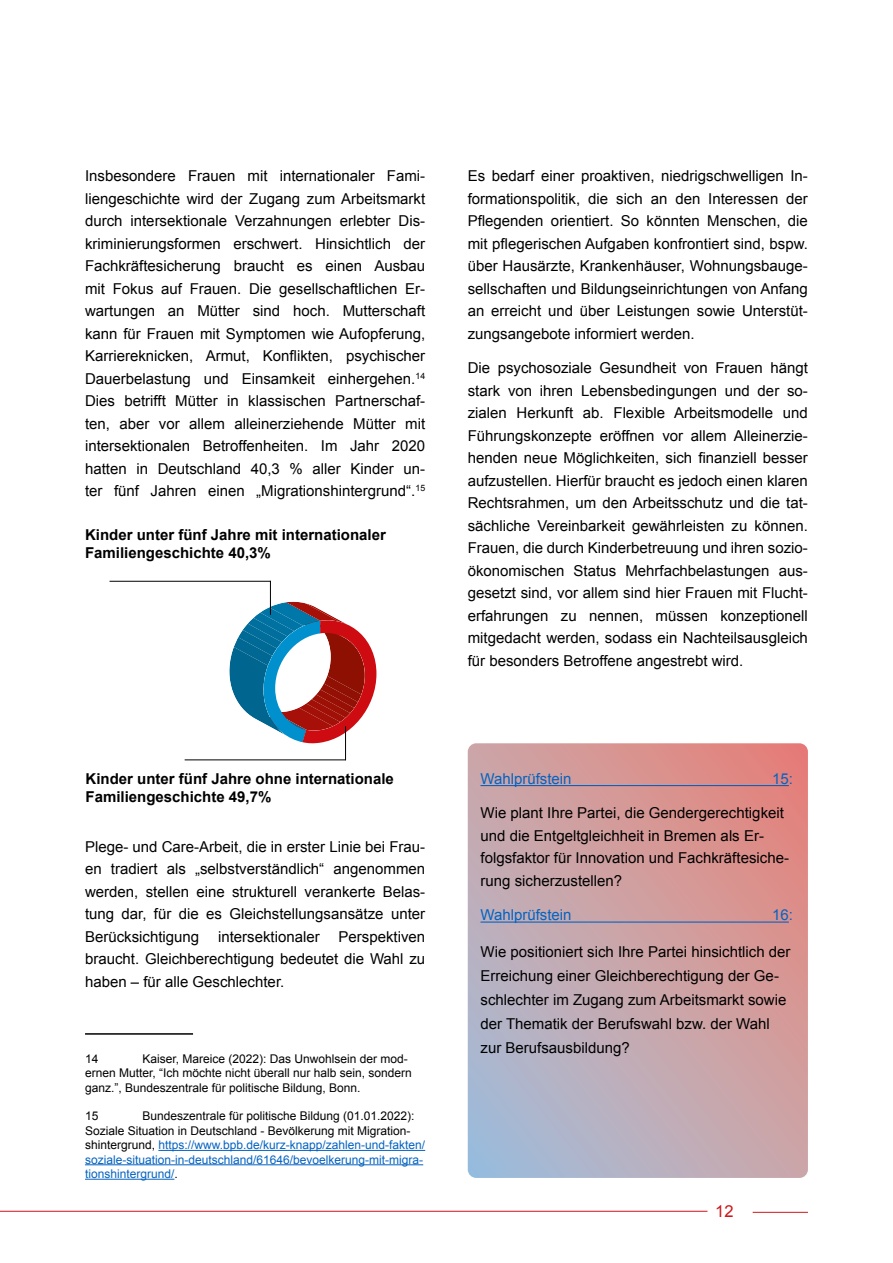
<style>
.page{position:relative;width:893px;height:1263px;background:#fff}
.page>*{position:absolute;margin:0;border:0;box-sizing:border-box;transform-origin:0 0}
.t1{font:16.5px "Arial";color:#cd1719}
.t2{font:15px/22.5px "Arial";color:#000;text-align:justify}
.t3{font:700 15px/18px "Arial";color:#000}
.t4{font:15px "Arial";color:#0563c1}
.t5{font:12px/14.4px "Arial";color:#0563c1}
.t6{font:12px/14.4px "Arial";color:#000}
.s1{color:#000}
</style>
<div class="page">
<hr style="left:753px;top:1212px;width:55px;height:1px;background:#cd1719">
<hr style="left:0;top:1211px;width:707px;height:1px;background:#cd1719">
<hr style="left:85px;top:1033px;width:108px;height:2px;background:#000">
<hr style="left:158px;top:1150px;width:267px;height:1px;background:#0563c1">
<hr style="left:85px;top:1164px;width:338px;height:1px;background:#0563c1">
<hr style="left:85px;top:1179px;width:89px;height:1px;background:#0563c1">
<svg style="left:468px;top:743px;width:340px;height:435px;background:#c8a3a8"></svg>
<svg style="left:229px;top:602px;width:147px;height:142px"></svg>
<hr style="left:345px;top:726px;width:1px;height:34px;background:#000">
<hr style="left:185px;top:759px;width:161px;height:1px;background:#000">
<hr style="left:270px;top:581px;width:1px;height:34px;background:#000">
<hr style="left:110px;top:581px;width:161px;height:1px;background:#000">
<hr style="left:480px;top:785px;width:309px;height:1px;background:#0563c1">
<hr style="left:480px;top:921px;width:309px;height:2px;background:#0563c1">
<p class="t2" style="left:85px;top:165px;width:342px">Insbesondere Frauen mit internationaler Fami&shy;liengeschichte wird der Zugang zum Arbeitsmarkt durch intersektionale Verzahnungen erlebter Dis&shy;kriminierungsformen erschwert. Hinsichtlich der Fachkräftesicherung braucht es einen Ausbau mit Fokus auf Frauen. Die gesellschaftlichen Er&shy;wartungen an Mütter sind hoch. Mutterschaft kann für Frauen mit Symptomen wie Aufopferung, Karriereknicken, Armut, Konflikten, psychischer Dauerbelastung und Einsamkeit einhergehen.<sup>14<br></sup>Dies betrifft Mütter in klassischen Partnerschaf&shy;ten, aber vor allem alleinerziehende Mütter mit intersektionalen Betroffenheiten. Im Jahr 2020 hatten in Deutschland 40,3 % aller Kinder un&shy;ter fünf Jahren einen „Migrationshintergrund“.<sup>15</sup></p>
<p class="t3" style="left:85px;top:526px;width:302px">Kinder unter fünf Jahre mit internationaler<br>Familiengeschichte 40,3%</p>
<p class="t3" style="left:86px;top:770px;width:310px">Kinder unter fünf Jahre ohne internationale<br>Familiengeschichte 49,7%</p>
<p class="t2" style="left:85px;top:835px;width:342px">Plege- und Care-Arbeit, die in erster Linie bei Frau&shy;en tradiert als „selbstverständlich“ angenommen werden, stellen eine strukturell verankerte Belas&shy;tung dar, für die es Gleichstellungsansätze unter Berücksichtigung</p>
<p class="t2" style="left:85px;top:925px;width:342px;text-indent:253px">Perspektiven braucht. Gleichberechtigung bedeutet die Wahl zu haben – für alle Geschlechter.</p>
<p class="t2" style="left:218px;top:925px;width:103px">intersektionaler</p>
<p class="t6" style="left:85px;top:1051px;width:328px;text-indent:57px">Kaiser, Mareice (2022): Das Unwohlsein der mod&shy;ernen Mutter, “Ich möchte nicht überall nur halb sein, sondern ganz.”, Bundeszentrale für politische Bildung, Bonn.</p>
<p class="t6" style="left:85px;top:1109px;width:15px">15</p>
<p class="t6" style="left:85px;top:1051px;width:15px">14</p>
<p class="t5" style="left:85px;top:1109px;width:342px;text-indent:57px"><span class="s1">Bundeszentrale für politische Bildung (01.01.2022):<br>Soziale Situation in Deutschland - Bevölkerung mit Migration&shy;shintergrund,</span> https://www.bpb.de/kurz-knapp/zahlen-und-fakten/ soziale-situation-in-deutschland/61646/bevoelkerung-mit-migra&shy;tionshintergrund/<span class="s1">.</span></p>
<p class="t2" style="left:468px;top:165px;width:342px">Es bedarf einer proaktiven, niedrigschwelligen In&shy;formationspolitik, die sich an den Interessen der Pflegenden orientiert. So könnten Menschen, die mit pflegerischen Aufgaben konfrontiert sind, bspw. über Hausärzte, Krankenhäuser, Wohnungsbauge&shy;sellschaften und Bildungseinrichtungen von Anfang an erreicht und über Leistungen sowie Unterstüt&shy;zungsangebote informiert werden.</p>
<p class="t2" style="left:468px;top:357px;width:342px">Die psychosoziale Gesundheit von Frauen hängt stark von ihren Lebensbedingungen und der so&shy;zialen Herkunft ab. Flexible Arbeitsmodelle und Führungskonzepte eröffnen vor allem Alleinerzie&shy;henden neue Möglichkeiten, sich finanziell besser aufzustellen. Hierfür braucht es jedoch einen klaren Rechtsrahmen, um den Arbeitsschutz und die tat&shy;sächliche Vereinbarkeit gewährleisten zu können.<br>Frauen, die durch Kinderbetreuung und ihren sozio&shy;ökonomischen Status Mehrfachbelastungen aus&shy;gesetzt sind, vor allem sind hier Frauen mit Flucht&shy;erfahrungen zu nennen, müssen konzeptionell mitgedacht werden, sodass ein Nachteilsausgleich für besonders Betroffene angestrebt wird.</p>
<p class="t4" style="left:480px;top:770px;width:93px">Wahlprüfstein</p>
<p class="t4" style="left:772px;top:770px;width:22px">15:</p>
<p class="t2" style="left:480px;top:802px;width:310px;text-align:left">Wie plant Ihre Partei, die Gendergerechtigkeit und die Entgeltgleichheit in Bremen als Er&shy;folgsfaktor für Innovation und Fachkräftesiche&shy;rung sicherzustellen?</p>
<p class="t4" style="left:480px;top:907px;width:93px">Wahlprüfstein</p>
<p class="t4" style="left:772px;top:907px;width:22px">16:</p>
<p class="t2" style="left:480px;top:939px;width:312px;line-height:24px;text-align:left">Wie positioniert sich Ihre Partei hinsichtlich der Erreichung einer Gleichberechtigung der Ge&shy;schlechter im Zugang zum Arbeitsmarkt sowie der Thematik der Berufswahl bzw. der Wahl zur Berufsausbildung?</p>
<p class="t1" style="left:715px;top:1201px;width:20px">12</p>
</div>
